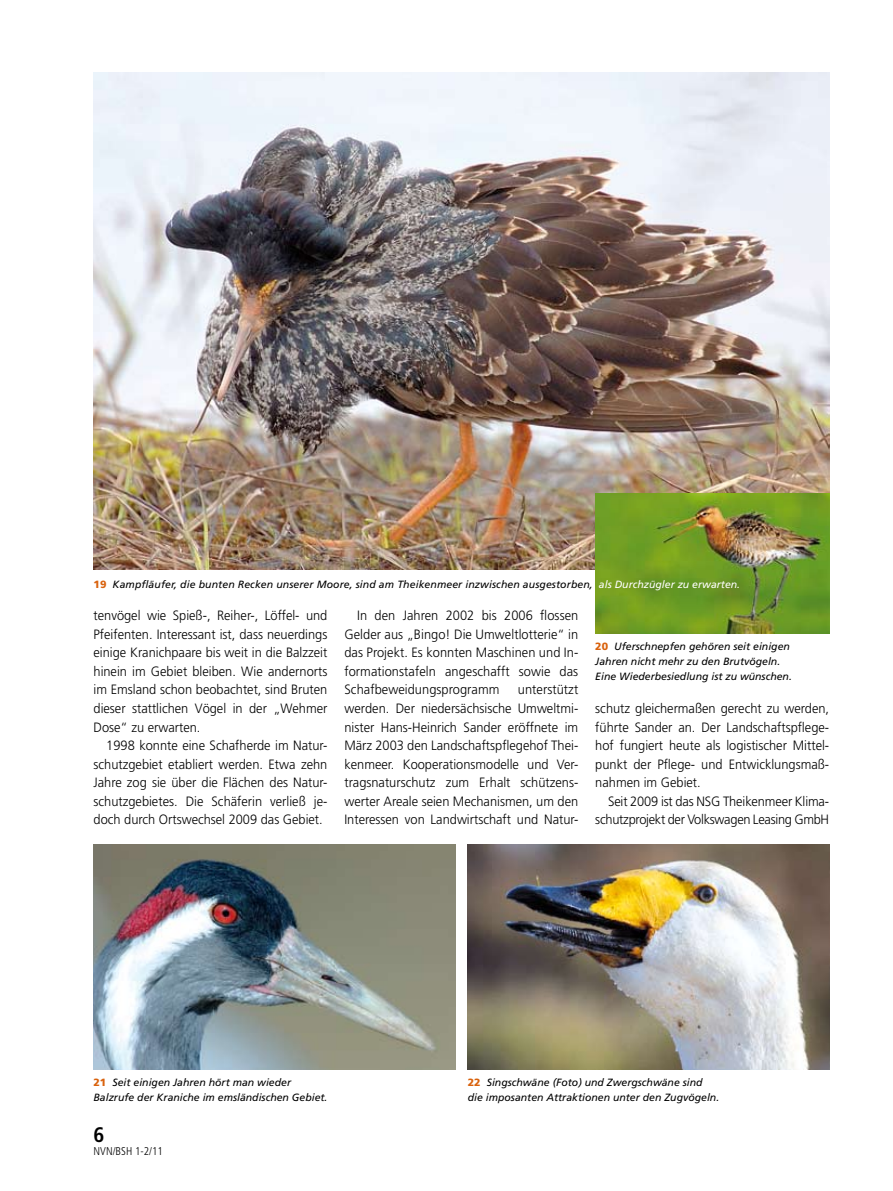
<style>
.page{position:relative;width:893px;height:1191px;background:#fff}
.page>*{position:absolute;margin:0;border:0;box-sizing:border-box;transform-origin:0 0}
.t1{font:700 condensed 21px "Frutiger";color:#000}
.t2{font:300 13.5px/18.5px "Frutiger";color:#000;text-align:justify;scale:.95 1}
.t3{font:300 13.5px/18.5px "Frutiger";letter-spacing:-.02em;color:#000;text-align:right;scale:.95 1}
.t4{font:300 condensed 11.25px "Frutiger";color:#000}
.t5{font:italic 10.5px/15px "Frutiger";color:#000}
.s1{font-weight:900;font-style:normal;color:#d9620d}
.s2{color:#fff}
</style>
<div class="page">
<img style="left:468px;top:844px;width:361px;height:225px">
<img style="left:94px;top:72px;width:735px;height:498px">
<img style="left:94px;top:844px;width:361px;height:225px">
<img style="left:595px;top:493px;width:234px;height:141px">
<p class="t5" style="left:94px;top:577px;width:648px"><span class="s1">19</span> Kampfläufer, die bunten Recken unserer Moore, sind am Theikenmeer inzwischen ausgestorben, <span class="s2">als Durchzügler zu erwarten.</span></p>
<p class="t2" style="left:94px;top:606px;width:248px">tenvögel wie Spieß-, Reiher-, Löffel- und Pfeifenten. Interessant ist, dass neuerdings einige Kranichpaare bis weit in die Balzzeit hinein im Gebiet bleiben. Wie andernorts im Emsland schon beobachtet, sind Bruten dieser stattlichen Vögel in der „Wehmer Dose“ zu erwarten.</p>
<p class="t2" style="left:94px;top:736px;width:248px;text-indent:13px">1998 konnte eine Schafherde im Natur&shy;schutzgebiet etabliert werden. Etwa zehn Jahre zog sie über die Flächen des Natur&shy;schutzgebietes. Die Schäferin verließ je&shy;doch durch Ortswechsel 2009 das Gebiet.</p>
<p class="t2" style="left:344px;top:606px;width:248px;text-indent:13px">In den Jahren 2002 bis 2006 flossen Gelder aus „Bingo! Die Umweltlotterie“ in das Projekt. Es konnten Maschinen und In&shy;formationstafeln angeschafft sowie das Schafbeweidungsprogramm</p>
<p class="t2" style="left:344px;top:680px;width:248px;text-indent:173px">unterstützt werden. Der niedersächsische Umweltmi&shy;nister Hans-Heinrich Sander eröffnete im März 2003 den Landschaftspflegehof Thei&shy;kenmeer. Kooperationsmodelle und Ver&shy;tragsnaturschutz zum Erhalt schützens&shy;werter Areale seien Mechanismen, um den Interessen von Landwirtschaft und Natur-</p>
<p class="t5" style="left:595px;top:638px;width:198px"><span class="s1">20</span> Uferschnepfen gehören seit einigen<br>Jahren nicht mehr zu den Brutvögeln.<br>Eine Wiederbesiedlung ist zu wünschen.</p>
<p class="t2" style="left:595px;top:699px;width:248px">schutz gleichermaßen gerecht zu werden, führte Sander an. Der Landschaftspflege&shy;hof fungiert heute als logistischer Mittel&shy;punkt der Pflege- und Entwicklungsmaß&shy;nahmen im Gebiet.</p>
<p class="t3" style="left:595px;top:791px;width:248px">Seit 2009 ist das NSG Theikenmeer Klima&shy;schutzprojekt der Volkswagen Leasing GmbH</p>
<p class="t5" style="left:94px;top:1075px;width:235px"><span class="s1">21</span> Seit einigen Jahren hört man wieder<br>Balzrufe der Kraniche im emsländischen Gebiet.</p>
<p class="t5" style="left:468px;top:1075px;width:253px"><span class="s1">22</span> Singschwäne (Foto) und Zwergschwäne sind die imposanten Attraktionen unter den Zugvögeln.</p>
<h1 class="t1" style="left:94px;top:1122px;width:12px">6</h1>
<p class="t4" style="left:94px;top:1145px;width:71px">NVN/BSH 1-2/11</p>
</div>
